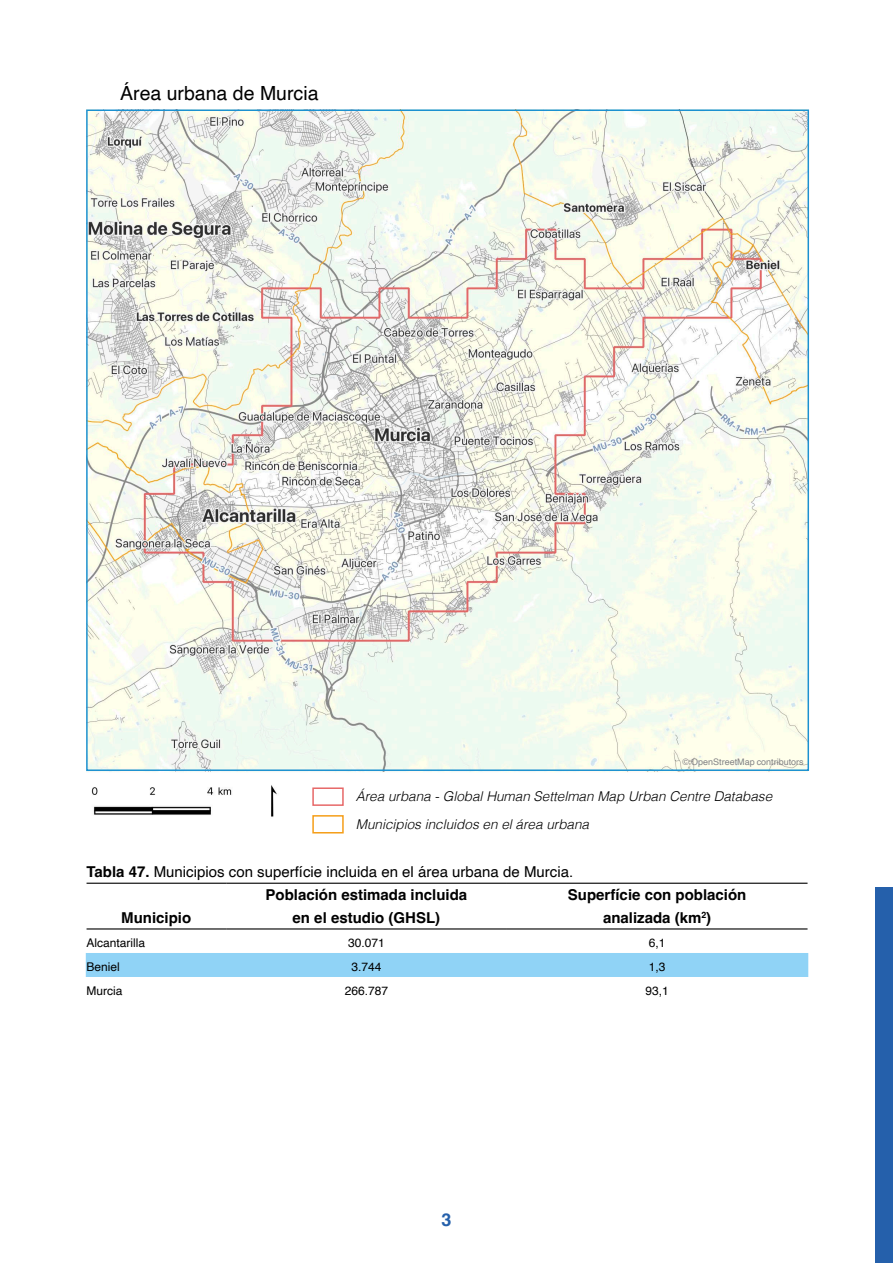
<style>
.page{position:relative;width:893px;height:1263px;background:#fff}
.page>*{position:absolute;margin:0;border:0;box-sizing:border-box;transform-origin:0 0}
.titol_mapa{font:19.5px "Helvetica";color:#000}
.t1{font:700 18px "Helvetica";color:#2560ab}
.t2{font:700 15px/22.5px "Helvetica";color:#000;text-align:center}
.t3{font:15px "Helvetica";color:#000}
.cos_mapes{font:italic 300 13.5px "Helvetica";color:#000}
.t4{font:12px "Helvetica";color:#000}
.titol_mapa-2{font:9px "Helvetica";color:#828285}
.s1{font-weight:700}
</style>
<div class="page">
<div style="left:876px;top:887px;width:17px;height:376px;background:#2560ab"></div>
<img style="left:86px;top:112px;width:721px;height:722px">
<div style="left:312px;top:787px;width:32px;height:19px;border:2px solid #e76868"></div>
<div style="left:312px;top:815px;width:32px;height:18px;border:2px solid #f59e18"></div>
<div style="left:86px;top:953px;width:722px;height:24px;background:#90d3f6"></div>
<hr style="left:87px;top:883px;width:140px;height:1px;background:#000">
<hr style="left:227px;top:883px;width:279px;height:1px;background:#000">
<hr style="left:506px;top:883px;width:301px;height:1px;background:#000">
<hr style="left:87px;top:928px;width:140px;height:1px;background:#000">
<hr style="left:227px;top:928px;width:279px;height:1px;background:#000">
<hr style="left:506px;top:928px;width:301px;height:1px;background:#000">
<p class="titol_mapa" style="left:120px;top:78px;width:200px">Área urbana de Murcia</p>
<p class="titol_mapa-2" style="left:682px;top:755px;width:123px">© OpenStreetMap contributors</p>
<p class="cos_mapes" style="left:356px;top:785px;width:418px">Área urbana - Global Human Settelman Map Urban Centre Database</p>
<p class="cos_mapes" style="left:356px;top:813px;width:235px">Municipios incluidos en el área urbana</p>
<p class="t3" style="left:87px;top:860px;width:488px"><span class="s1">Tabla 47.</span> Municipios con superfície incluida en el área urbana de Murcia.</p>
<p class="t2" style="left:121px;top:908px;width:72px">Municipio</p>
<p class="t2" style="left:266px;top:886px;width:203px">Población estimada incluida en el estudio (GHSL)</p>
<p class="t2" style="left:568px;top:886px;width:180px">Superfície con población analizada (km<sup>2</sup>)</p>
<p class="t4" style="left:87px;top:933px;width:60px">Alcantarilla</p>
<p class="t4" style="left:348px;top:933px;width:38px">30.071</p>
<p class="t4" style="left:649px;top:933px;width:18px">6,1</p>
<p class="t4" style="left:87px;top:957px;width:35px">Beniel</p>
<p class="t4" style="left:351px;top:957px;width:32px">3.744</p>
<p class="t4" style="left:649px;top:957px;width:18px">1,3</p>
<p class="t4" style="left:87px;top:981px;width:37px">Murcia</p>
<p class="t4" style="left:345px;top:981px;width:45px">266.787</p>
<p class="t4" style="left:645px;top:981px;width:25px">93,1</p>
<p class="t1" style="left:441px;top:1208px;width:12px">3</p>
</div>
